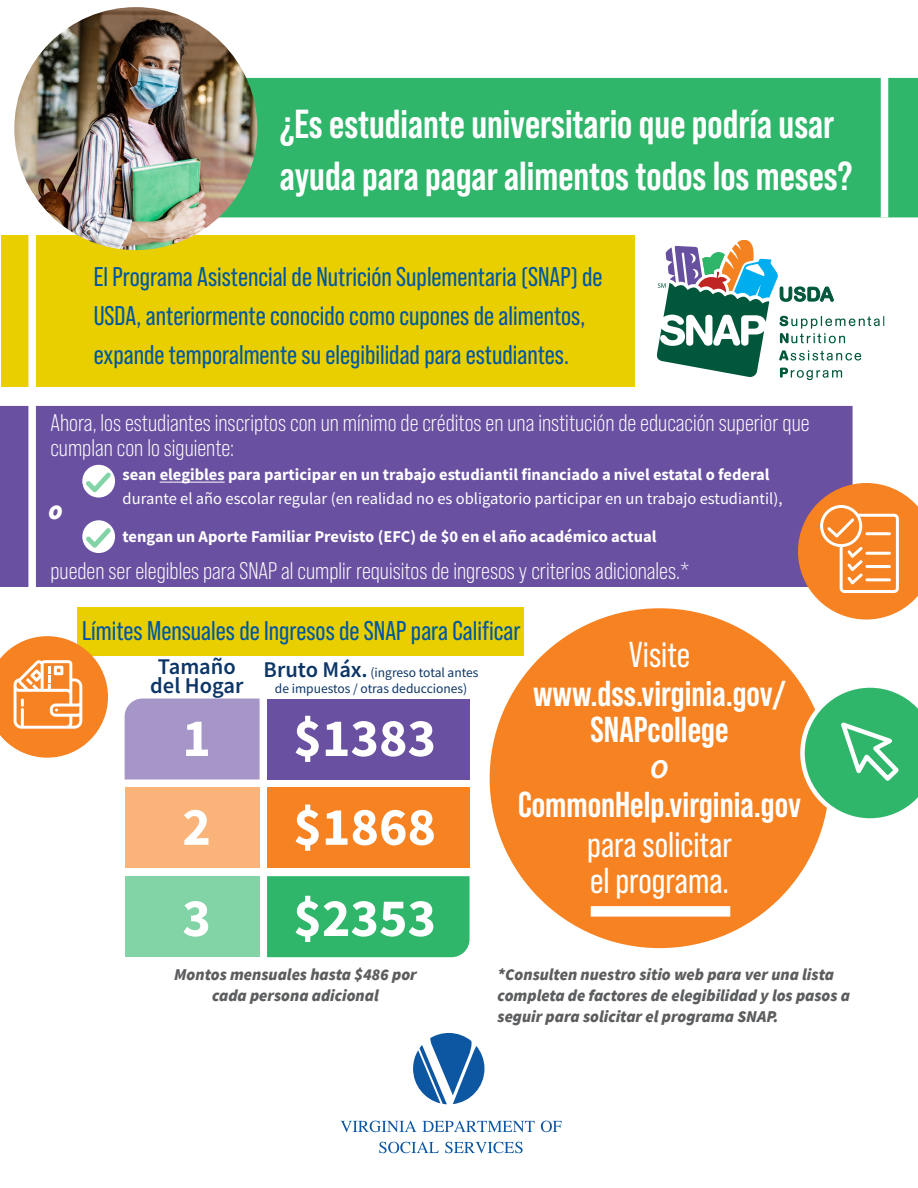
<style>
.page{position:relative;width:918px;height:1188px;background:#fff}
.page>*{position:absolute;margin:0;border:0;box-sizing:border-box;transform-origin:0 0}
.body_text_left{font:700 54px "Source Sans Pro";color:#fff}
.headline{font:700 40.5px/52.5px "Bebas Neue Pro";color:#fff}
.body_text_right{font:700 36px/36px "Bebas Neue Pro";color:#fff;text-align:center}
.body_text_right-2{font:36px/36px "Bebas Neue Pro";color:#fff}
.body_text_right-3{font:italic 600 36px "Source Sans Pro";color:#fff}
.headline-2{font:27px/39px "Bebas Neue Pro";color:#0057a1}
.body_text_right-4{font:27px "Bebas Neue Pro";color:#0057a1}
.body_text_left-2{font:italic 900 26.55px "Source Sans Pro";color:#fff}
.body_text_left-3{font:24px/25.5px "Bebas Neue Pro";color:#fff}
.body_text_right-5{font:600 22.5px/19.5px "Source Sans Pro";color:#0d3666;text-align:center}
.body_text_left-4{font:16.5px/24px "Source Sans Pro";color:#fff}
.body_text_left-5{font:italic 900 16.5px/21px "Source Sans Pro";color:#5c5d5f;text-align:center}
.body_text_left-6{font:700 16.5px "Source Sans Pro";color:#fff}
.body_text_left-7{font:13.5px/16.2px "Source Sans Pro";color:#0d3666;text-align:center}
.s1{font-weight:700}
.s2{font-weight:600;font-size:22.5px}
</style>
<div class="page">
<div style="left:267px;top:876px;width:203px;height:81px;background:#2fb66a"></div>
<div style="left:125px;top:876px;width:135px;height:81px;background:#82d3a5"></div>
<div style="left:267px;top:787px;width:203px;height:81px;background:#f78222"></div>
<div style="left:125px;top:787px;width:135px;height:81px;background:#fab47a"></div>
<div style="left:125px;top:699px;width:135px;height:81px;background:#a596c7"></div>
<div style="left:267px;top:699px;width:203px;height:81px;background:#6950a1"></div>
<div style="left:1px;top:235px;width:633px;height:152px;background:#e9ce00"></div>
<div style="left:219px;top:78px;width:699px;height:139px;background:#2fb66a"></div>
<svg style="left:657px;top:240px;width:228px;height:141px"></svg>
<svg style="left:413px;top:1033px;width:71px;height:71px"></svg>
<svg style="left:341px;top:1121px;width:75px;height:11px"></svg>
<svg style="left:422px;top:1121px;width:113px;height:11px"></svg>
<svg style="left:541px;top:1121px;width:21px;height:11px"></svg>
<svg style="left:379px;top:1142px;width:60px;height:11px"></svg>
<svg style="left:445px;top:1142px;width:78px;height:11px"></svg>
<div style="left:881px;top:71px;width:7px;height:146px;background:#fff"></div>
<div style="left:0;top:406px;width:853px;height:181px;background:#6950a1"></div>
<div style="left:78px;top:607px;width:446px;height:49px;background:#e9ce00"></div>
<div style="left:490px;top:608px;width:340px;height:340px;background:#f78222;border-radius:50%"></div>
<hr style="left:160px;top:482px;width:65px;height:1px;background:#fff">
<div style="left:591px;top:906px;width:139px;height:11px;background:#fff"></div>
<div style="left:82px;top:465px;width:33px;height:33px;background:#fff;border-radius:50%"></div>
<svg style="left:86px;top:472px;width:25px;height:21px"></svg>
<svg style="left:798px;top:483px;width:120px;height:137px"></svg>
<hr style="left:865px;top:532px;width:26px;height:3px;background:#fff;border-radius:2px">
<svg style="left:0;top:636px;width:108px;height:122px"></svg>
<img style="left:14px;top:7px;width:243px;height:243px;border-radius:121px">
<div style="left:28px;top:214px;width:8px;height:383px;background:#fff"></div>
<svg style="left:800px;top:683px;width:118px;height:140px"></svg>
<div style="left:82px;top:520px;width:33px;height:33px;background:#fff;border-radius:50%"></div>
<svg style="left:86px;top:528px;width:25px;height:20px"></svg>
<p class="headline" style="left:280px;top:97px;width:574px">¿Es estudiante universitario que podría usar ayuda para pagar alimentos todos los meses?</p>
<p class="headline-2" style="left:94px;top:257px;width:510px">El Programa Asistencial de Nutrición Suplementaria (SNAP) de<br>USDA, anteriormente conocido como cupones de alimentos, expande temporalmente su elegibilidad para estudiantes.</p>
<p class="body_text_left-3" style="left:50px;top:409px;width:761px">Ahora, los estudiantes inscriptos con un mínimo de créditos en una institución de educación superior que cumplan con lo siguiente:</p>
<p class="body_text_left-2" style="left:48px;top:492px;width:16px">o</p>
<p class="body_text_left-4" style="left:123px;top:463px;width:661px"><span class="s1">sean elegibles para participar en un trabajo estudiantil financiado a nivel estatal o federal </span>durante el año escolar regular (en realidad no es obligatorio participar en un trabajo estudiantil),</p>
<p class="body_text_left-6" style="left:123px;top:525px;width:536px">tengan un Aporte Familiar Previsto (EFC) de $0 en el año académico actual</p>
<p class="body_text_left-3" style="left:50px;top:558px;width:641px">pueden ser elegibles para SNAP al cumplir requisitos de ingresos y criterios adicionales.*</p>
<p class="body_text_right-4" style="left:82px;top:615px;width:440px">Límites Mensuales de Ingresos de SNAP para Calificar</p>
<p class="body_text_right-2" style="left:629px;top:636px;width:63px">Visite</p>
<p class="body_text_right" style="left:533px;top:675px;width:254px">www.dss.virginia.gov/<br>SNAPcollege</p>
<p class="body_text_right-3" style="left:650px;top:742px;width:20px">o</p>
<p class="body_text_right" style="left:518px;top:786px;width:284px">CommonHelp.virginia.gov</p>
<p class="body_text_right-2" style="left:587px;top:826px;width:146px">para solicitar el programa.</p>
<p class="body_text_right-5" style="left:150px;top:656px;width:95px">Tamaño del Hogar</p>
<p class="body_text_left-7" style="left:264px;top:664px;width:216px"><span class="s2">Bruto Máx.</span> (ingreso total antes de impuestos / otras deducciones)</p>
<p class="body_text_left" style="left:182px;top:702px;width:30px">1</p>
<p class="body_text_left" style="left:293px;top:702px;width:144px">$1383</p>
<p class="body_text_left" style="left:182px;top:790px;width:30px">2</p>
<p class="body_text_left" style="left:293px;top:790px;width:144px">$1868</p>
<p class="body_text_left" style="left:182px;top:882px;width:30px">3</p>
<p class="body_text_left" style="left:293px;top:882px;width:144px">$2353</p>
<p class="body_text_left-5" style="left:174px;top:964px;width:244px">Montos mensuales hasta $486 por cada persona adicional</p>
<p class="body_text_left-5" style="left:498px;top:964px;width:354px;text-align:left">*Consulten nuestro sitio web para ver una lista completa de factores de elegibilidad y los pasos a seguir para solicitar el programa SNAP.</p>
</div>
